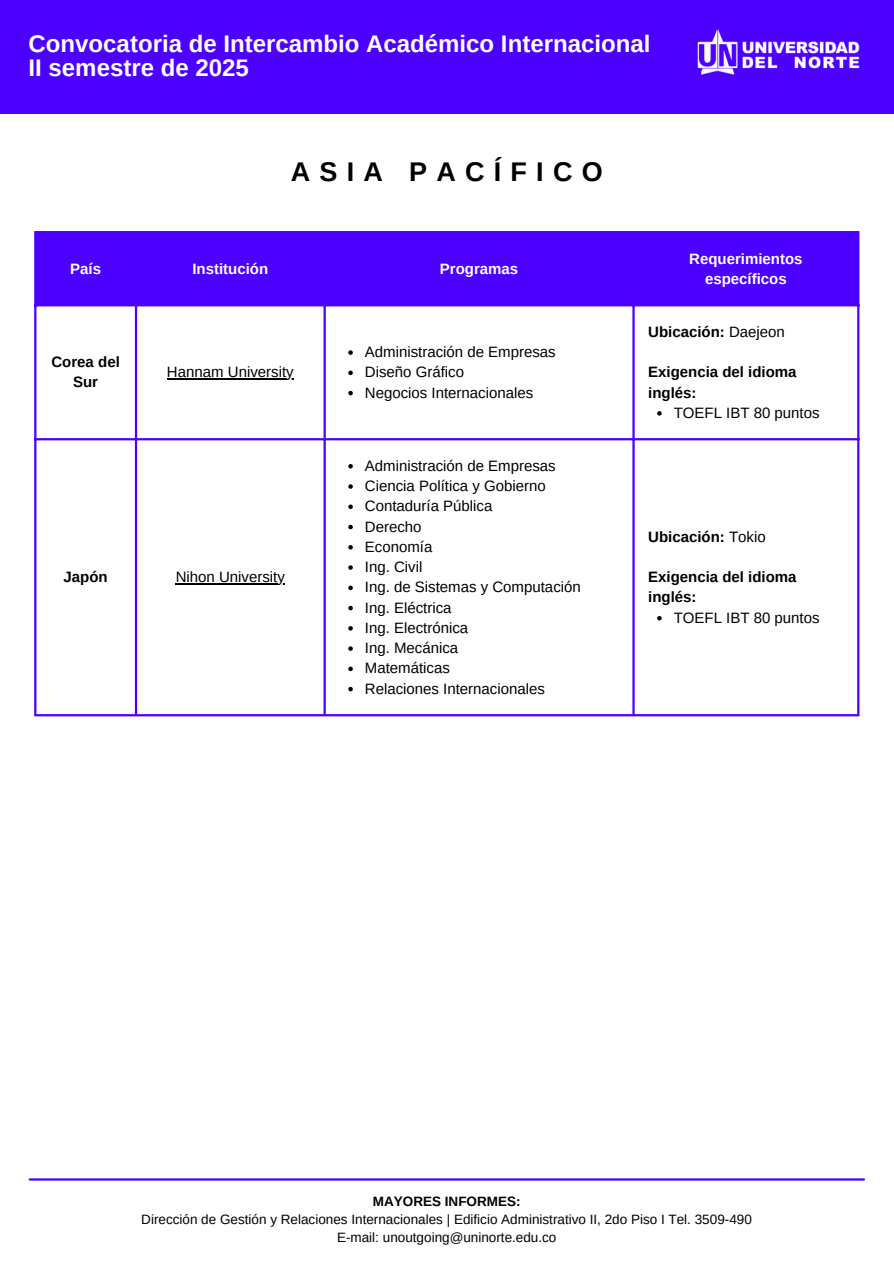
<style>
.page{position:relative;width:894px;height:1264px;background:#fff}
.page>*{position:absolute;margin:0;border:0;box-sizing:border-box;transform-origin:0 0}
.t1{font:700 27px "Arimo";letter-spacing:.345em;color:#000}
.t2{font:700 24px/23.7px "Arimo";color:#fff}
.t3{font:15px "Arimo";color:#000}
.t4{font:700 15px/20.2px "Arimo";color:#000}
.t5{font:700 15px/20.2px "Arimo";color:#fff;text-align:center}
.t6{font:13.5px "Arimo";color:#000}
.t7{font:700 13.5px "Arimo";color:#000}
.s1{font-weight:400}
</style>
<div class="page">
<div style="left:0;top:0;width:893px;height:114px;background:#4c00ff"></div>
<hr style="left:30px;top:1178px;width:833px;height:2px;background:#4c00ff">
<div style="left:36px;top:233px;width:820px;height:71px;background:#4c00ff"></div>
<hr style="left:167px;top:378px;width:126px;height:1px;background:#000">
<svg style="left:348px;top:350px;width:5px;height:5px"></svg>
<svg style="left:348px;top:370px;width:5px;height:5px"></svg>
<svg style="left:348px;top:391px;width:5px;height:4px"></svg>
<svg style="left:657px;top:411px;width:4px;height:4px"></svg>
<hr style="left:176px;top:583px;width:109px;height:1px;background:#000">
<svg style="left:348px;top:464px;width:5px;height:4px"></svg>
<svg style="left:348px;top:484px;width:5px;height:5px"></svg>
<svg style="left:348px;top:504px;width:5px;height:5px"></svg>
<svg style="left:348px;top:525px;width:5px;height:4px"></svg>
<svg style="left:348px;top:545px;width:5px;height:4px"></svg>
<svg style="left:348px;top:565px;width:5px;height:5px"></svg>
<svg style="left:348px;top:585px;width:5px;height:5px"></svg>
<svg style="left:348px;top:606px;width:5px;height:4px"></svg>
<svg style="left:348px;top:626px;width:5px;height:4px"></svg>
<svg style="left:348px;top:646px;width:5px;height:5px"></svg>
<svg style="left:348px;top:666px;width:5px;height:5px"></svg>
<svg style="left:348px;top:687px;width:5px;height:4px"></svg>
<svg style="left:657px;top:616px;width:4px;height:4px"></svg>
<hr style="left:34px;top:233px;width:2px;height:481px;background:#4c00ff">
<hr style="left:135px;top:233px;width:2px;height:481px;background:#4c00ff">
<hr style="left:323px;top:233px;width:3px;height:481px;background:#4c00ff">
<hr style="left:632px;top:233px;width:2px;height:481px;background:#4c00ff">
<hr style="left:856px;top:233px;width:3px;height:481px;background:#4c00ff">
<hr style="left:34px;top:231px;width:825px;height:2px;background:#4c00ff">
<hr style="left:34px;top:304px;width:825px;height:2px;background:#4c00ff">
<hr style="left:34px;top:438px;width:825px;height:2px;background:#4c00ff">
<hr style="left:34px;top:714px;width:825px;height:2px;background:#4c00ff">
<img style="left:697px;top:29px;width:163px;height:46px">
<p class="t2" style="left:29px;top:32px;width:623px">Convocatoria de Intercambio Académico Internacional<br>II semestre de 2025</p>
<p class="t1" style="left:291px;top:156px;width:313px">ASIA PACÍFICO</p>
<p class="t5" style="left:70px;top:258px;width:32px">País</p>
<p class="t5" style="left:192px;top:258px;width:77px">Institución</p>
<p class="t5" style="left:440px;top:258px;width:80px">Programas</p>
<p class="t5" style="left:689px;top:248px;width:115px">Requerimientos específicos</p>
<p class="t4" style="left:51px;top:352px;width:70px;text-align:center">Corea del<br>Sur</p>
<p class="t3" style="left:167px;top:364px;width:128px">Hannam University</p>
<p class="t4" style="left:64px;top:567px;width:46px">Japón</p>
<p class="t3" style="left:176px;top:568px;width:111px">Nihon University</p>
<p class="t3" style="left:365px;top:343px;width:192px">Administración de Empresas</p>
<p class="t3" style="left:365px;top:364px;width:101px">Diseño Gráfico</p>
<p class="t3" style="left:365px;top:384px;width:170px">Negocios Internacionales</p>
<p class="t3" style="left:365px;top:457px;width:192px">Administración de Empresas</p>
<p class="t3" style="left:365px;top:477px;width:182px">Ciencia Política y Gobierno</p>
<p class="t3" style="left:365px;top:497px;width:129px">Contaduría Pública</p>
<p class="t3" style="left:365px;top:518px;width:58px">Derecho</p>
<p class="t3" style="left:365px;top:538px;width:69px">Economía</p>
<p class="t3" style="left:365px;top:558px;width:59px">Ing. Civil</p>
<p class="t3" style="left:365px;top:578px;width:217px">Ing. de Sistemas y Computación</p>
<p class="t3" style="left:365px;top:599px;width:88px">Ing. Eléctrica</p>
<p class="t3" style="left:365px;top:619px;width:105px">Ing. Electrónica</p>
<p class="t3" style="left:365px;top:639px;width:95px">Ing. Mecánica</p>
<p class="t3" style="left:365px;top:659px;width:86px">Matemáticas</p>
<p class="t3" style="left:365px;top:680px;width:182px">Relaciones Internacionales</p>
<p class="t4" style="left:648px;top:321px;width:138px">Ubicación: <span class="s1">Daejeon</span></p>
<p class="t4" style="left:648px;top:362px;width:150px">Exigencia del idioma inglés:</p>
<p class="t3" style="left:673px;top:404px;width:147px">TOEFL IBT 80 puntos</p>
<p class="t4" style="left:648px;top:526px;width:119px">Ubicación: <span class="s1">Tokio</span></p>
<p class="t4" style="left:648px;top:567px;width:150px">Exigencia del idioma inglés:</p>
<p class="t3" style="left:673px;top:609px;width:147px">TOEFL IBT 80 puntos</p>
<p class="t7" style="left:373px;top:1193px;width:149px">MAYORES INFORMES:</p>
<h2 class="t6" style="left:141px;top:1211px;width:612px">Dirección de Gestión y Relaciones Internacionales | Edificio Administrativo II, 2do Piso I Tel. 3509-490</h2>
<h1 class="t6" style="left:337px;top:1229px;width:221px">E-mail: unoutgoing@uninorte.edu.co</h1>
</div>
